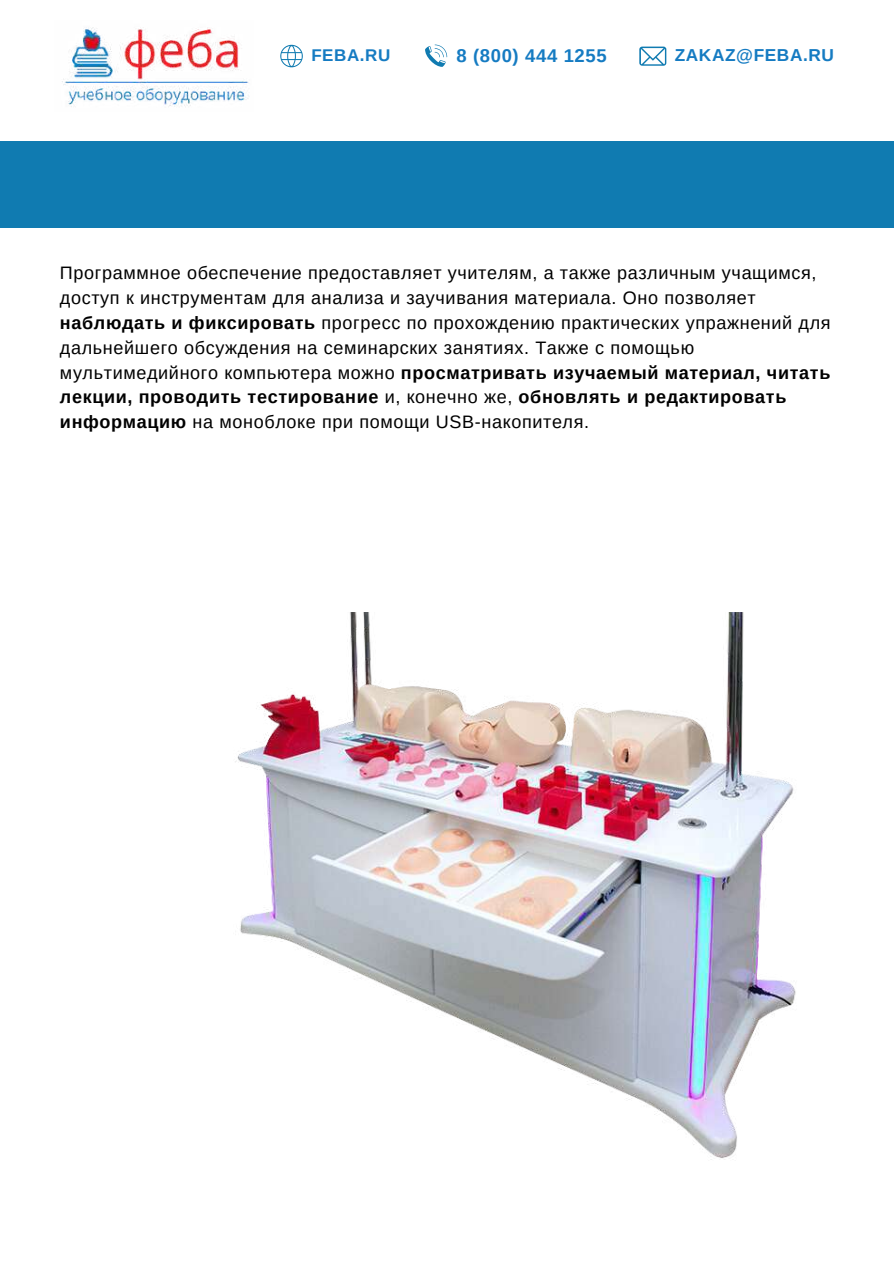
<style>
.page{position:relative;width:894px;height:1264px;background:#fff}
.page>*{position:absolute;margin:0;border:0;box-sizing:border-box;transform-origin:0 0}
.t1{font:700 18.45px "Arimo";letter-spacing:.035em;color:#157bc2}
.t2{font:18px/24.8px "Arimo";letter-spacing:.035em;color:#000}
.t3{font:700 17.25px "Arimo";letter-spacing:.035em;color:#157bc2}
.t4{font:700 16.95px "Arimo";letter-spacing:.035em;color:#157bc2}
.s1{font-weight:700}
</style>
<div class="page">
<img style="left:62px;top:27px;width:187px;height:80px">
<div style="left:0;top:141px;width:893px;height:87px;background:#107bb1"></div>
<svg style="left:639px;top:47px;width:27px;height:19px"></svg>
<svg style="left:425px;top:45px;width:22px;height:22px"></svg>
<svg style="left:280px;top:45px;width:23px;height:22px"></svg>
<img style="left:235px;top:612px;width:561px;height:548px">
<p class="t4" style="left:311px;top:44px;width:81px">FEBA.RU</p>
<p class="t1" style="left:456px;top:43px;width:152px">8 (800) 444 1255</p>
<p class="t3" style="left:674px;top:43px;width:161px">ZAKAZ@FEBA.RU</p>
<p class="t2" style="left:60px;top:261px;width:772px">Программное обеспечение предоставляет учителям, а также различным учащимся, доступ к инструментам для анализа и заучивания материала. Оно позволяет <span class="s1">наблюдать и фиксировать</span> прогресс по прохождению практических упражнений для дальнейшего обсуждения на семинарских занятиях. Также с помощью мультимедийного компьютера можно <span class="s1">просматривать изучаемый материал, читать лекции, проводить тестирование</span> и, конечно же, <span class="s1">обновлять и редактировать информацию</span> на моноблоке при помощи USB-накопителя.</p>
</div>
